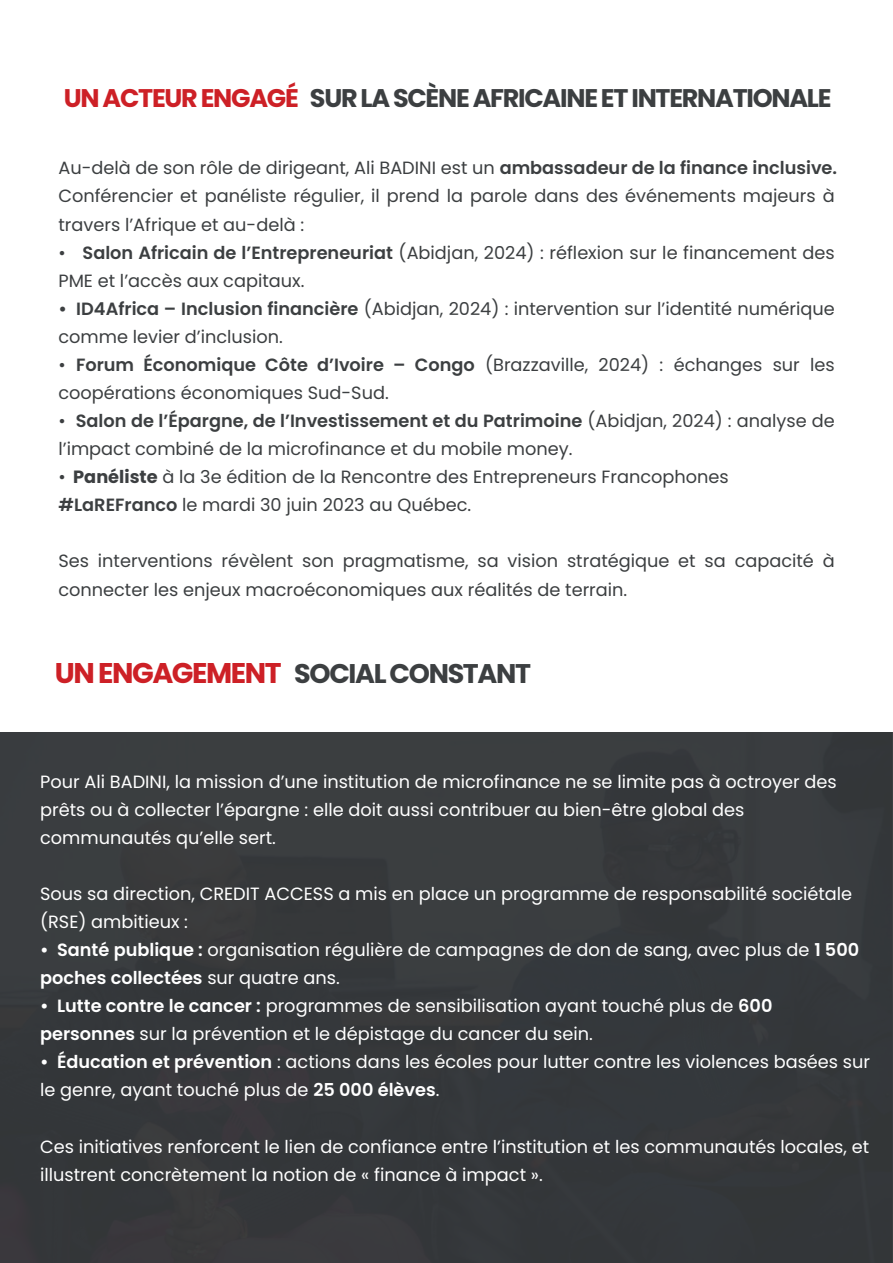
<style>
.page{position:relative;width:893px;height:1263px;background:#fff}
.page>*{position:absolute;margin:0;border:0;box-sizing:border-box;transform-origin:0 0}
.t1{font:700 27px "Poppins";letter-spacing:-.05em;color:#3c3f41}
.t2{font:700 25.5px "Poppins";letter-spacing:-.05em;color:#3c3f41}
.t3{font:17.7px/28px "Poppins";color:#3c3f41}
.t4{font:17.7px/28px "Poppins";color:#fff}
.s1{color:#cd2026}
.s2{font-weight:600}
.s3{font-weight:700}
.s4{font-size:28.5px;color:#cd2026}
</style>
<div class="page">
<div style="left:0;top:732px;width:893px;height:531px;background:#35383c"></div>
<h2 class="t2" style="left:64px;top:83px;width:769px"><span class="s1">UN ACTEUR ENGAGÉ</span> SUR LA SCÈNE AFRICAINE ET INTERNATIONALE</h2>
<p class="t3" style="left:58px;top:154px;width:780px">Au-delà de son rôle de dirigeant, Ali BADINI est un <span class="s2">ambassadeur de la finance inclusive.<br></span>Conférencier et panéliste régulier, il prend la parole dans des événements majeurs à travers l’Afrique et au-delà :</p>
<p class="t3" style="left:58px;top:238px;width:778px">• <span class="s2">Salon Africain de l’Entrepreneuriat</span> (Abidjan, 2024) : réflexion sur le financement des<br>PME et l’accès aux capitaux.</p>
<p class="t3" style="left:58px;top:295px;width:778px"><span class="s2">• ID4Africa – Inclusion financière</span> (Abidjan, 2024) : intervention sur l’identité numérique comme levier d’inclusion.</p>
<p class="t3" style="left:58px;top:351px;width:778px">• <span class="s2">Forum Économique Côte d’Ivoire – Congo</span> (Brazzaville, 2024) : échanges sur les coopérations économiques Sud-Sud.</p>
<p class="t3" style="left:58px;top:407px;width:778px">• <span class="s2">Salon de l’Épargne, de l’Investissement et du Patrimoine</span> (Abidjan, 2024) : analyse de l’impact combiné de la microfinance et du mobile money.</p>
<p class="t3" style="left:58px;top:463px;width:672px">• <span class="s3">Panéliste</span> à la 3e édition de la Rencontre des Entrepreneurs Francophones <span class="s2">#LaREFranco</span> le mardi 30 juin 2023 au Québec.</p>
<p class="t3" style="left:58px;top:547px;width:778px">Ses interventions révèlent son pragmatisme, sa vision stratégique et sa capacité à connecter les enjeux macroéconomiques aux réalités de terrain.</p>
<h1 class="t1" style="left:55px;top:658px;width:478px"><span class="s4">UN ENGAGEMENT</span> SOCIAL CONSTANT</h1>
<p class="t4" style="left:40px;top:767px;width:798px">Pour Ali BADINI, la mission d’une institution de microfinance ne se limite pas à octroyer des prêts ou à collecter l’épargne : elle doit aussi contribuer au bien-être global des communautés qu’elle sert.</p>
<p class="t4" style="left:40px;top:880px;width:814px">Sous sa direction, CREDIT ACCESS a mis en place un programme de responsabilité sociétale (RSE) ambitieux :</p>
<p class="t4" style="left:40px;top:936px;width:821px"><span class="s2">• Santé publique :</span> organisation régulière de campagnes de don de sang, avec plus de <span class="s2">1 500 poches collectées</span> sur quatre ans.</p>
<p class="t4" style="left:40px;top:992px;width:734px"><span class="s2">• Lutte contre le cancer :</span> programmes de sensibilisation ayant touché plus de <span class="s2">600 personnes</span> sur la prévention et le dépistage du cancer du sein.</p>
<p class="t4" style="left:40px;top:1048px;width:831px"><span class="s2">• Éducation et prévention</span> : actions dans les écoles pour lutter contre les violences basées sur le genre, ayant touché plus de <span class="s2">25 000 élèves</span>.</p>
<p class="t4" style="left:40px;top:1132px;width:831px">Ces initiatives renforcent le lien de confiance entre l’institution et les communautés locales, et illustrent concrètement la notion de « finance à impact ».</p>
</div>
